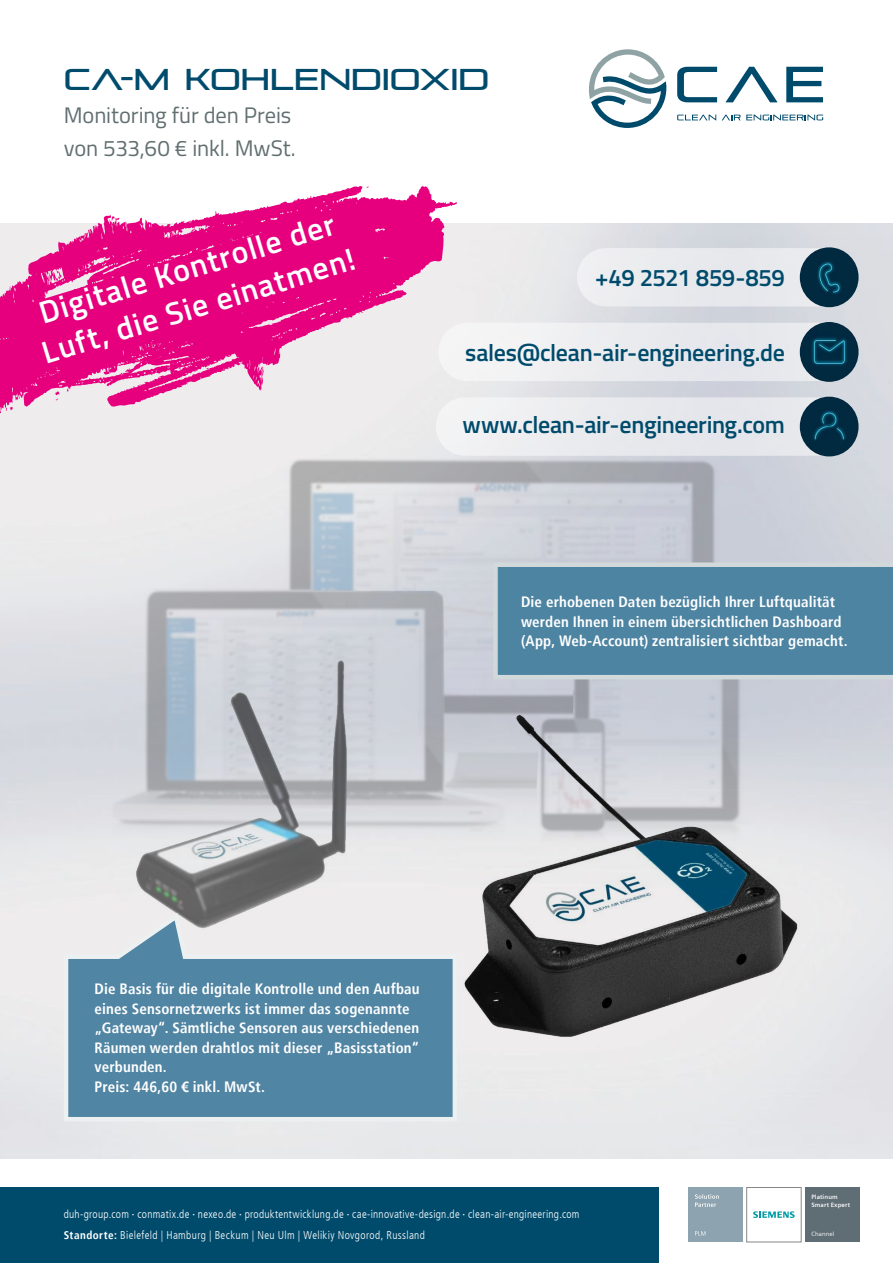
<style>
.page{position:relative;width:893px;height:1263px;background:#fff}
.page>*{position:absolute;margin:0;border:0;box-sizing:border-box;transform-origin:0 0}
.t1{font:600 31.5px/39px "Titillium";color:#fff}
.t2{font:30px "Pirulen Rg";letter-spacing:-.005em;color:#004b6c}
.t3{font:600 24px "Titillium";letter-spacing:-.015em;color:#004b6c}
.t4{font:22.5px/33px "Titillium";letter-spacing:-.005em;color:#616f70}
.t5{font:700 condensed 15px/19.5px "Frutiger";letter-spacing:.01em;color:#fff}
.t6{font:300 condensed 11.25px/20.1px "Frutiger";letter-spacing:.025em;color:#fff}
.t7{font:700 6.15px/8.1px "Siemens Sans";letter-spacing:.015em;color:#fff}
.t8{font:6.15px "Siemens Sans";letter-spacing:.015em;color:#fff}
.s1{font-weight:400}
.s2{font-weight:700}
</style>
<div class="page">
<svg style="left:589px;top:49px;width:77px;height:79px"></svg>
<svg style="left:677px;top:67px;width:40px;height:35px"></svg>
<svg style="left:725px;top:67px;width:53px;height:35px"></svg>
<svg style="left:786px;top:67px;width:37px;height:35px"></svg>
<svg style="left:677px;top:115px;width:39px;height:5px"></svg>
<svg style="left:722px;top:115px;width:101px;height:5px"></svg>
<div style="left:0;top:1187px;width:659px;height:76px;background:#004b6c"></div>
<div style="left:688px;top:1187px;width:55px;height:55px;background:#8da3b0"></div>
<svg style="left:695px;top:1194px;width:24px;height:13px"></svg>
<svg style="left:695px;top:1231px;width:10px;height:4px"></svg>
<div style="left:805px;top:1187px;width:55px;height:55px;background:#5f6d75"></div>
<svg style="left:753px;top:1211px;width:42px;height:7px"></svg>
<div style="left:746px;top:1187px;width:55px;height:55px;border:1px solid #878787"></div>
<img style="left:1px;top:432px;width:857px;height:678px">
<div style="left:577px;top:248px;width:282px;height:58px;background:#e8eaed;border-radius:29px"></div>
<img style="left:800px;top:247px;width:59px;height:60px">
<div style="left:438px;top:323px;width:421px;height:58px;background:#e9ebee;border-radius:29px"></div>
<img style="left:800px;top:322px;width:59px;height:60px">
<div style="left:436px;top:397px;width:423px;height:59px;background:#e7e9ed;border-radius:29px"></div>
<img style="left:800px;top:397px;width:59px;height:59px">
<svg style="left:493px;top:562px;width:400px;height:117px;background:#588ba6"></svg>
<svg style="left:62px;top:909px;width:397px;height:215px;background:#79a0b6"></svg>
<div style="left:0;top:417px;width:315px;height:27px;background:#eeeced"></div>
<svg style="left:0;top:186px;width:457px;height:231px"></svg>
<svg style="left:0;top:213px;width:445px;height:195px;background:#ebabce"></svg>
<svg style="left:0;top:200px;width:386px;height:177px;background:#e93d9a"></svg>
<h2 class="t2" style="left:64px;top:61px;width:427px">CA-M KOHLENDIOXID</h2>
<h3 class="t4" style="left:64px;top:97px;width:233px">Monitoring für den Preis von 533,60 € inkl. MwSt.</h3>
<h1 class="t1" style="left:25px;top:296px;width:327px;rotate:-17deg">Digitale Kontrolle der<br>Luft, die Sie einatmen!</h1>
<h3 class="t3" style="left:595px;top:260px;width:191px">+49 2521 859-859</h3>
<h3 class="t3" style="left:465px;top:334px;width:321px">sales@clean-air-engineering.de</h3>
<h3 class="t3" style="left:463px;top:407px;width:324px">www.clean-air-engineering.com</h3>
<p class="t5" style="left:521px;top:592px;width:328px">Die erhobenen Daten bezüglich Ihrer Luftqualität werden Ihnen in einem übersichtlichen Dashboard (App, Web-Account) zentralisiert sichtbar gemacht.</p>
<p class="t5" style="left:95px;top:979px;width:327px">Die Basis für die digitale Kontrolle und den Aufbau eines Sensornetzwerks ist immer das sogenannte „Gateway“. Sämtliche Sensoren aus verschiedenen Räumen werden drahtlos mit dieser „Basisstation“ verbunden.<br>Preis: 446,60 € inkl. MwSt.</p>
<p class="t6" style="left:64px;top:1204px;width:517px">duh-group.com <span class="s1">·</span> conmatix.de <span class="s1">·</span> nexeo.de <span class="s1">·</span> produktentwicklung.de <span class="s1">·</span> cae-innovative-design.de <span class="s1">·</span> clean-air-engineering.com<br><span class="s2">Standorte:</span> Bielefeld | Hamburg | Beckum | Neu Ulm | Welikiy Novgorod, Russland</p>
<p class="t7" style="left:811px;top:1192px;width:40px">Platinum<br>Smart Expert</p>
<p class="t8" style="left:811px;top:1230px;width:24px">Channel</p>
</div>
